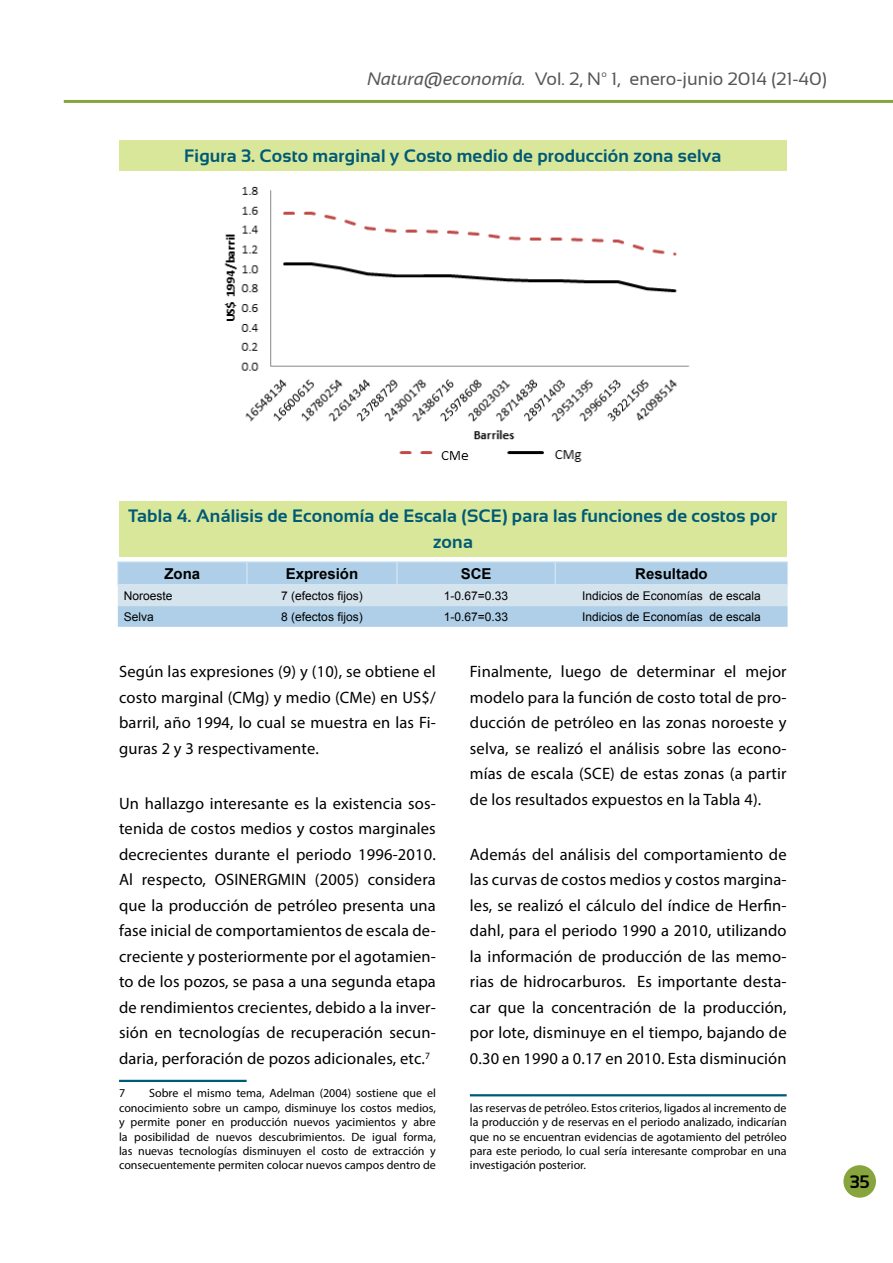
<style>
.page{position:relative;width:893px;height:1263px;background:#fff}
.page>*{position:absolute;margin:0;border:0;box-sizing:border-box;transform-origin:0 0}
.t1{font:700 18px/25.5px "Sansation";letter-spacing:.01em;color:#005976;text-align:center}
.t2{font:18px "Sansation";color:#575756}
.t3{font:700 18px "Sansation";color:#000}
.t4{font:16.5px/25.5px "Myriad Pro";letter-spacing:.01em;color:#000;text-align:justify}
.t5{font:700 15px "Arial";color:#000}
.t6{font:12px/14.4px "Myriad Pro";color:#000;text-align:justify}
.t7{font:12px "Arial";color:#000}
.s1{font-style:italic}
</style>
<div class="page">
<div style="left:843px;top:1165px;width:33px;height:33px;background:#87a53c;border-radius:50%"></div>
<hr style="left:64px;top:100px;width:829px;height:3px;background:#87a53c">
<hr style="left:119px;top:1080px;width:128px;height:2px;background:#005976">
<hr style="left:470px;top:1094px;width:317px;height:2px;background:#005976">
<div style="left:119px;top:140px;width:668px;height:30px;background:#d8e799"></div>
<img style="left:224px;top:186px;width:466px;height:276px">
<div style="left:119px;top:501px;width:668px;height:55px;background:#d8e799"></div>
<hr style="left:117px;top:561px;width:130px;height:1px;background:#d6e7f3">
<hr style="left:247px;top:561px;width:150px;height:1px;background:#d6e7f3">
<hr style="left:397px;top:561px;width:158px;height:1px;background:#d6e7f3">
<hr style="left:555px;top:561px;width:233px;height:1px;background:#d6e7f3">
<svg style="left:117px;top:562px;width:671px;height:65px;background:#bbd6e9"></svg>
<hr style="left:117px;top:584px;width:130px;height:1px;background:#d6e7f3">
<hr style="left:247px;top:584px;width:150px;height:1px;background:#d6e7f3">
<hr style="left:397px;top:584px;width:158px;height:1px;background:#d6e7f3">
<hr style="left:555px;top:584px;width:233px;height:1px;background:#d6e7f3">
<p class="t2" style="left:367px;top:69px;width:461px"><span class="s1">Natura@economía.</span> Vol. 2, Nº 1, enero-junio 2014 (21-40)</p>
<p class="t1" style="left:184px;top:143px;width:539px">Figura 3. Costo marginal y Costo medio de producción zona selva</p>
<p class="t1" style="left:129px;top:503px;width:650px">Tabla 4. Análisis de Economía de Escala (SCE) para las funciones de costos por zona</p>
<p class="t5" style="left:164px;top:563px;width:37px">Zona</p>
<p class="t5" style="left:286px;top:563px;width:74px">Expresión</p>
<p class="t5" style="left:461px;top:563px;width:32px">SCE</p>
<p class="t5" style="left:635px;top:563px;width:74px">Resultado</p>
<p class="t7" style="left:124px;top:588px;width:50px">Noroeste</p>
<p class="t7" style="left:281px;top:588px;width:83px">7 (efectos fijos)</p>
<p class="t7" style="left:444px;top:588px;width:66px">1-0.67=0.33</p>
<p class="t7" style="left:582px;top:588px;width:180px">Indicios de Economías de escala</p>
<p class="t7" style="left:124px;top:609px;width:32px">Selva</p>
<p class="t7" style="left:281px;top:609px;width:83px">8 (efectos fijos)</p>
<p class="t7" style="left:444px;top:609px;width:66px">1-0.67=0.33</p>
<p class="t7" style="left:582px;top:609px;width:180px">Indicios de Economías de escala</p>
<p class="t4" style="left:119px;top:659px;width:318px">Según las expresiones (9) y (10), se obtiene el costo marginal (CMg) y medio (CMe) en US$/ barril, año 1994, lo cual se muestra en las Fi&shy;guras 2 y 3 respectivamente.</p>
<p class="t4" style="left:119px;top:790px;width:318px">Un hallazgo interesante es la existencia sos&shy;tenida de costos medios y costos marginales decrecientes durante el periodo 1996-2010.<br>Al respecto, OSINERGMIN (2005) considera que la producción de petróleo presenta una fase inicial de comportamientos de escala de&shy;creciente y posteriormente por el agotamien&shy;to de los pozos, se pasa a una segunda etapa de rendimientos crecientes, debido a la inver&shy;sión en tecnologías de recuperación secun&shy;daria, perforación de pozos adicionales, etc.<sup>7</sup></p>
<p class="t6" style="left:119px;top:1086px;width:8px">7</p>
<p class="t6" style="left:119px;top:1086px;width:318px;text-indent:30px">Sobre el mismo tema, Adelman (2004) sostiene que el conocimiento sobre un campo, disminuye los costos medios, y permite poner en producción nuevos yacimientos y abre la posibilidad de nuevos descubrimientos. De igual forma, las nuevas tecnologías disminuyen el costo de extracción y consecuentemente permiten colocar nuevos campos dentro de</p>
<p class="t4" style="left:470px;top:659px;width:318px">Finalmente, luego de determinar el mejor modelo para la función de costo total de pro&shy;ducción de petróleo en las zonas noroeste y selva, se realizó el análisis sobre las econo&shy;mías de escala (SCE) de estas zonas (a partir de los resultados expuestos en la Tabla 4).</p>
<p class="t4" style="left:470px;top:841px;width:318px">Además del análisis del comportamiento de las curvas de costos medios y costos margina&shy;les, se realizó el cálculo del índice de Herfin&shy;dahl, para el periodo 1990 a 2010, utilizando la información de producción de las memo&shy;rias de hidrocarburos. Es importante desta&shy;car que la concentración de la producción, por lote, disminuye en el tiempo, bajando de 0.30 en 1990 a 0.17 en 2010. Esta disminución</p>
<p class="t6" style="left:470px;top:1100px;width:318px">las reservas de petróleo. Estos criterios, ligados al incremento de la producción y de reservas en el periodo analizado, indicarían que no se encuentran evidencias de agotamiento del petróleo para este periodo, lo cual sería interesante comprobar en una investigación posterior.</p>
<p class="t3" style="left:850px;top:1172px;width:21px">35</p>
</div>
